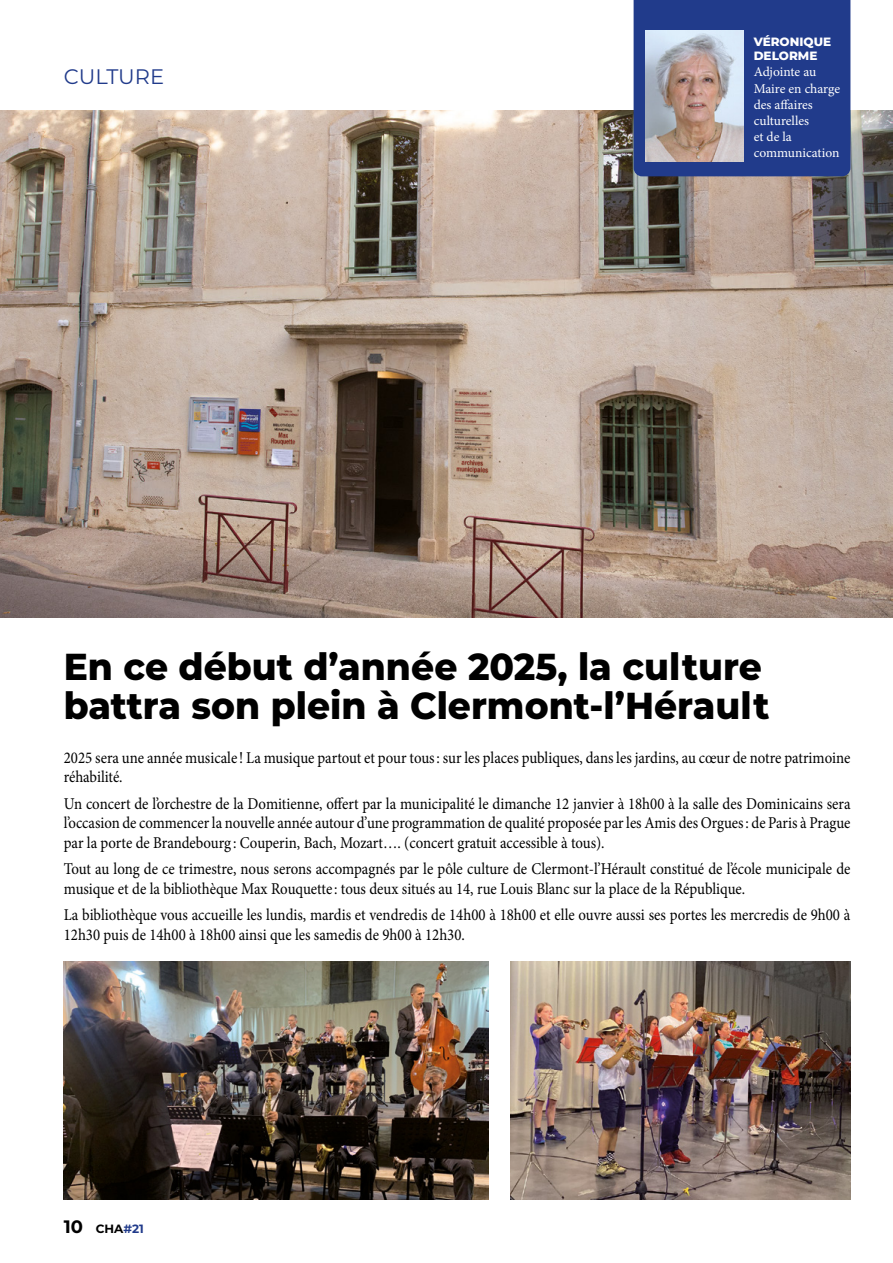
<style>
.page{position:relative;width:893px;height:1263px;background:#fff}
.page>*{position:absolute;margin:0;border:0;box-sizing:border-box;transform-origin:0 0}
.t1{font:800 37.5px/39.5px "Montserrat";color:#000;scale:.96 1}
.t2{font:21px "Montserrat";color:#213b8b}
.t3{font:16.5px/19.8px "Minion Pro";color:#000;scale:.9 1}
.t4{font:13.5px/16.2px "Minion Pro";color:#fff}
.t5{font:800 12px/14.4px "Montserrat";color:#fff}
.t6{font:700 12px "Montserrat";color:#000}
.s1{font-size:18px}
.s2{color:#213b8b}
</style>
<div class="page">
<img style="left:0;top:111px;width:893px;height:506px">
<div style="left:634px;top:0;width:216px;height:176px;background:#213b8b"></div>
<img style="left:646px;top:30px;width:98px;height:131px">
<img style="left:64px;top:962px;width:425px;height:237px">
<img style="left:510px;top:962px;width:340px;height:237px">
<p class="t2" style="left:64px;top:62px;width:102px">CULTURE</p>
<p class="t5" style="left:754px;top:34px;width:79px">VÉRONIQUE<br>DELORME</p>
<p class="t4" style="left:754px;top:64px;width:88px">Adjointe au<br>Maire en charge des affaires culturelles<br>et de la communication</p>
<h1 class="t1" style="left:64px;top:644px;width:737px">En ce début d’année 2025, la culture battra son plein à Clermont-l’Hérault</h1>
<p class="t3" style="left:64px;top:747px;width:876px">2025 sera une année musicale ! La musique partout et pour tous: sur les places publiques, dans les jardins, au cœur de notre patrimoine réhabilité.</p>
<p class="t3" style="left:64px;top:793px;width:876px;text-align:justify">Un concert de l’orchestre de la Domitienne, offert par la municipalité le dimanche 12 janvier à 18h00 à la salle des Dominicains sera l’occasion de commencer la nouvelle année autour d’une programmation de qualité proposée par les Amis des Orgues: de Paris à Prague par la porte de Brandebourg : Couperin, Bach, Mozart…. (concert gratuit accessible à tous).</p>
<p class="t3" style="left:64px;top:859px;width:876px">Tout au long de ce trimestre, nous serons accompagnés par le pôle culture de Clermont-l’Hérault constitué de l’école municipale de musique et de la bibliothèque Max Rouquette : tous deux situés au 14, rue Louis Blanc sur la place de la République.</p>
<p class="t3" style="left:64px;top:905px;width:875px">La bibliothèque vous accueille les lundis, mardis et vendredis de 14h00 à 18h00 et elle ouvre aussi ses portes les mercredis de 9h00 à<br>12h30 puis de 14h00 à 18h00 ainsi que les samedis de 9h00 à 12h30.</p>
<p class="t6" style="left:64px;top:1220px;width:81px"><span class="s1">10</span> CHA<span class="s2">#21</span></p>
</div>
